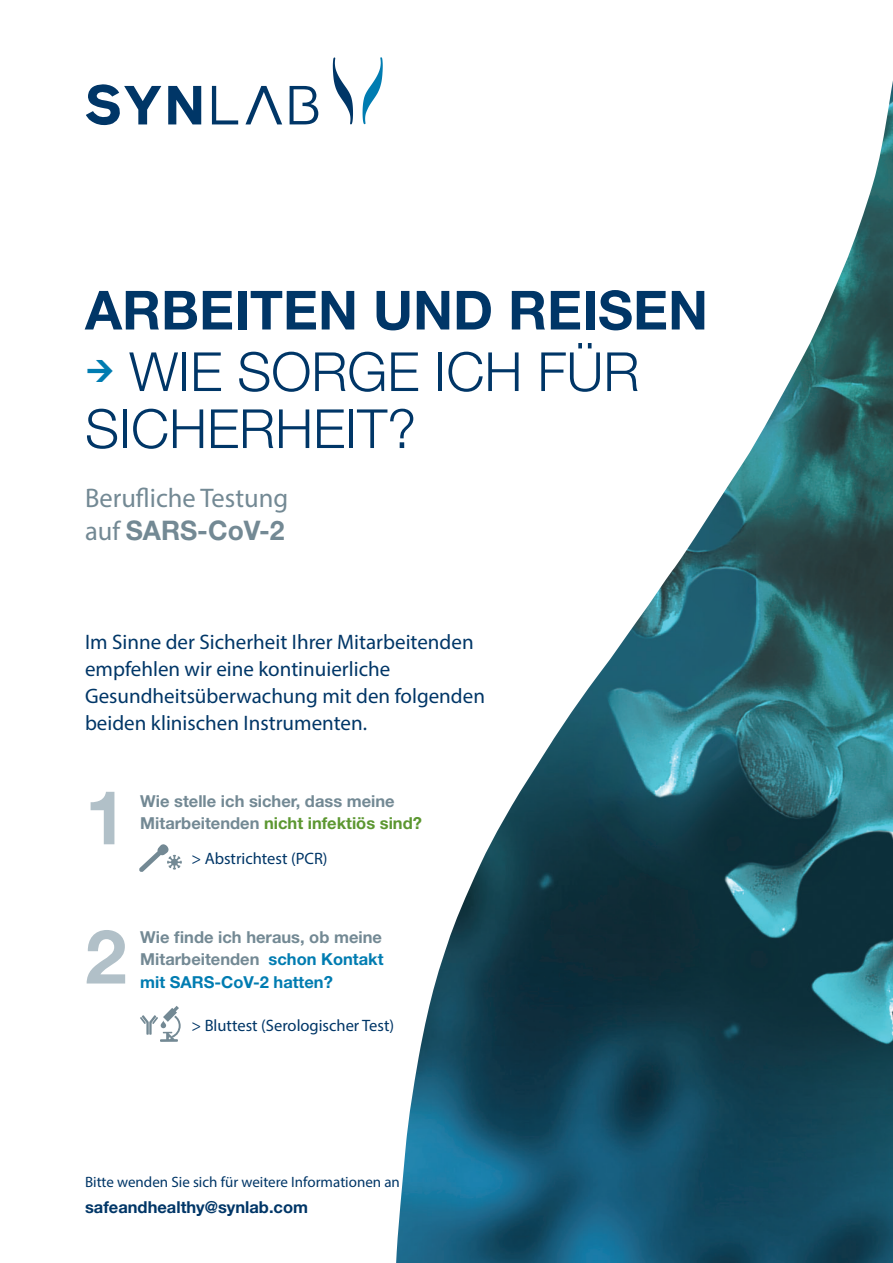
<style>
.page{position:relative;width:893px;height:1263px;background:#fff}
.page>*{position:absolute;margin:0;border:0;box-sizing:border-box;transform-origin:0 0}
._123_XL{font:700 75px "Helvetica Neue LT Std";color:#b1c0c8}
.Heading_1{font:300 54px/57px "Helvetica Neue LT Std";color:#003667}
.Heading_1-2{font:700 54px "Helvetica Neue LT Std";color:#003667}
.Subheading__Cover_A4{font:27px "Myriad Pro";color:#738994}
.Subheading__Cover_A4-2{font:700 27px "Helvetica Neue LT Std";color:#738994}
.Intro{font:21px/27px "Myriad Pro";color:#003667}
.Intro_TXT{font:700 16.5px/22.5px "Helvetica Neue LT Std";color:#738994}
.Intro_TXT-2{font:16.5px "Myriad Pro";color:#003667}
.Content__A4_brochure{font:700 16.5px "Helvetica Neue LT Std";color:#003667}
.Intro-2{font:16.5px "Myriad Pro";color:#003667}
.Content__A4_brochure-2{font:15px "Myriad Pro";color:#003667}
.s1{font-family:"Myriad Pro";font-weight:400}
.s2{color:#5c9731}
.s3{color:#007cb1}
</style>
<div class="page">
<img style="left:396px;top:81px;width:497px;height:1182px">
<svg style="left:333px;top:58px;width:20px;height:67px"></svg>
<svg style="left:362px;top:58px;width:21px;height:66px"></svg>
<svg style="left:212px;top:86px;width:26px;height:38px"></svg>
<svg style="left:290px;top:86px;width:28px;height:38px"></svg>
<svg style="left:86px;top:84px;width:75px;height:41px"></svg>
<svg style="left:168px;top:86px;width:33px;height:38px"></svg>
<svg style="left:245px;top:86px;width:37px;height:38px"></svg>
<svg style="left:139px;top:844px;width:43px;height:28px"></svg>
<svg style="left:140px;top:1006px;width:41px;height:36px"></svg>
<p class="Heading_1-2" style="left:85px;top:277px;width:624px">ARBEITEN UND REISEN</p>
<p class="Heading_1" style="left:85px;top:342px;width:556px;text-indent:44px">WIE SORGE ICH FÜR<br>SICHERHEIT?</p>
<p class="Subheading__Cover_A4" style="left:85px;top:481px;width:205px">Berufliche Testung</p>
<p class="Subheading__Cover_A4-2" style="left:85px;top:513px;width:201px"><span class="s1">auf</span> SARS-CoV-2</p>
<p class="Intro" style="left:85px;top:628px;width:401px">Im Sinne der Sicherheit Ihrer Mitarbeitenden empfehlen wir eine kontinuierliche Gesundheitsüberwachung mit den folgenden beiden klinischen Instrumenten.</p>
<p class="_123_XL" style="left:85px;top:771px;width:43px">1</p>
<p class="Intro_TXT" style="left:140px;top:789px;width:283px">Wie stelle ich sicher, dass meine<br>Mitarbeitenden <span class="s2">nicht infektiös sind?</span></p>
<p class="Intro-2" style="left:191px;top:849px;width:138px">&gt; Abstrichtest (PCR)</p>
<p class="_123_XL" style="left:85px;top:910px;width:43px">2</p>
<p class="Intro_TXT" style="left:140px;top:925px;width:245px;text-align:justify">Wie finde ich heraus, ob meine Mitarbeitenden <span class="s3">schon Kontakt mit SARS-CoV-2 hatten?</span></p>
<p class="Intro_TXT-2" style="left:191px;top:1016px;width:204px">&gt; Bluttest (Serologischer Test)</p>
<p class="Content__A4_brochure-2" style="left:85px;top:1173px;width:316px">Bitte wenden Sie sich für weitere Informationen an</p>
<p class="Content__A4_brochure" style="left:85px;top:1197px;width:225px">safeandhealthy@synlab.com</p>
</div>
